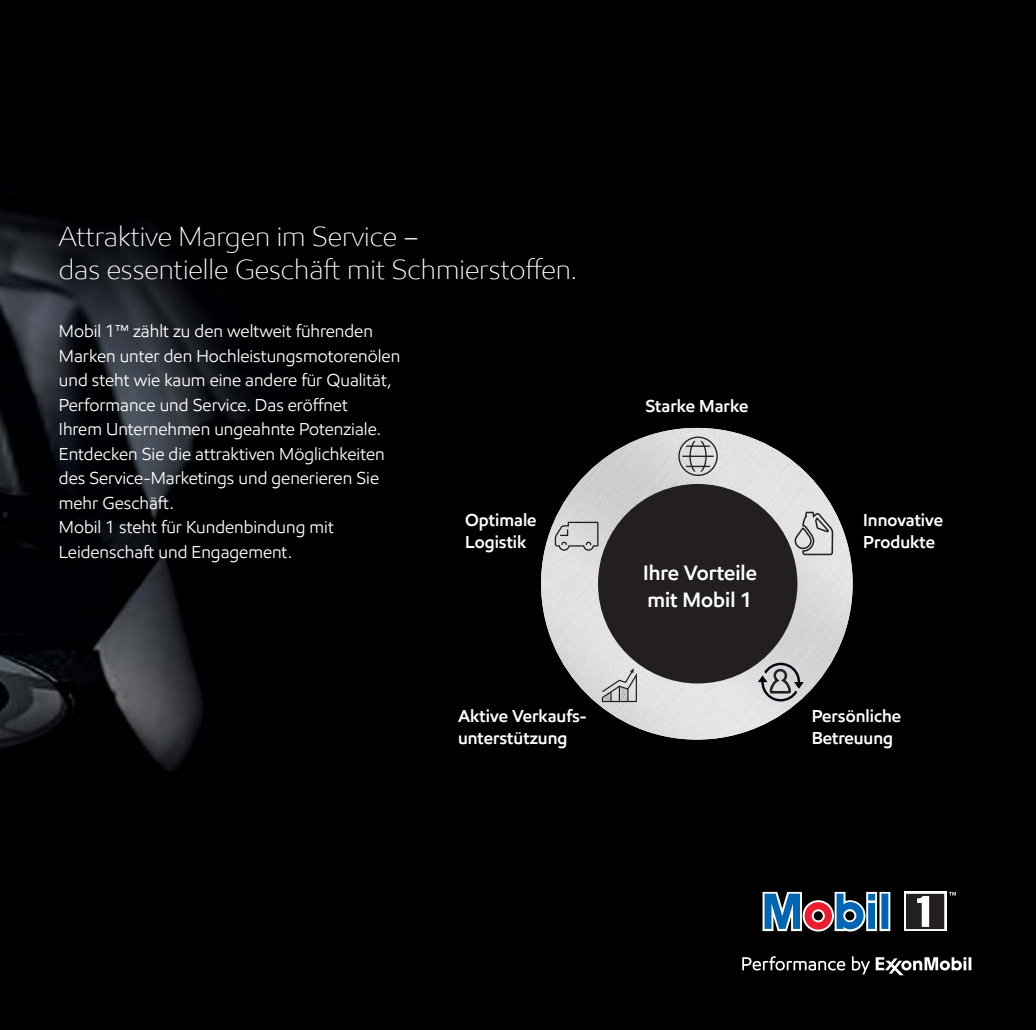
<style>
.page{position:relative;width:1036px;height:1030px;background:#000}
.page>*{position:absolute;margin:0;border:0;box-sizing:border-box;transform-origin:0 0}
.t1{font:300 28px/33.2px "E Mprint";color:#fff}
.t2{font:600 21px/27.3px "E Mprint";color:#fff}
.t3{font:17.5px/24.5px "E Mprint";color:#fff}
.t4{font:600 17.5px/22.8px "E Mprint";color:#fff}
</style>
<div class="page">
<img style="left:0;top:210px;width:780px;height:761px">
<svg style="left:763px;top:892px;width:127px;height:39px"></svg>
<svg style="left:904px;top:892px;width:42px;height:39px"></svg>
<svg style="left:906px;top:892px;width:50px;height:37px"></svg>
<svg style="left:876px;top:957px;width:95px;height:18px"></svg>
<svg style="left:742px;top:956px;width:103px;height:14px"></svg>
<svg style="left:852px;top:956px;width:18px;height:18px"></svg>
<img style="left:541px;top:428px;width:312px;height:311px;border-radius:50%">
<svg style="left:795px;top:511px;width:38px;height:44px;background:#bababb"></svg>
<svg style="left:555px;top:522px;width:43px;height:28px"></svg>
<svg style="left:602px;top:668px;width:35px;height:34px"></svg>
<svg style="left:758px;top:662px;width:46px;height:47px;background:#a4a5a7"></svg>
<svg style="left:678px;top:436px;width:40px;height:40px;background:#b5b5b6"></svg>
<div style="left:598px;top:484px;width:199px;height:199px;background:#231f20;border-radius:50%"></div>
<h1 class="t1" style="left:59px;top:219px;width:520px">Attraktive Margen im Service –<br>das essentielle Geschäft mit Schmierstoffen.</h1>
<p class="t3" style="left:59px;top:318px;width:343px">Mobil 1™ zählt zu den weltweit führenden Marken unter den Hochleistungsmotorenölen und steht wie kaum eine andere für Qualität, Performance und Service. Das eröffnet<br>Ihrem Unternehmen ungeahnte Potenziale.<br>Entdecken Sie die attraktiven Möglichkeiten des Service-Marketings und generieren Sie mehr Geschäft.<br>Mobil 1 steht für Kundenbindung mit Leidenschaft und Engagement.</p>
<p class="t4" style="left:465px;top:508px;width:73px">Optimale<br>Logistik</p>
<p class="t4" style="left:458px;top:704px;width:130px">Aktive Verkaufs&shy;unterstützung</p>
<p class="t4" style="left:645px;top:394px;width:104px">Starke Marke</p>
<p class="t2" style="left:643px;top:558px;width:115px">Ihre Vorteile mit Mobil 1</p>
<p class="t4" style="left:863px;top:508px;width:81px">Innovative<br>Produkte</p>
<p class="t4" style="left:812px;top:704px;width:91px">Persönliche<br>Betreuung</p>
</div>
